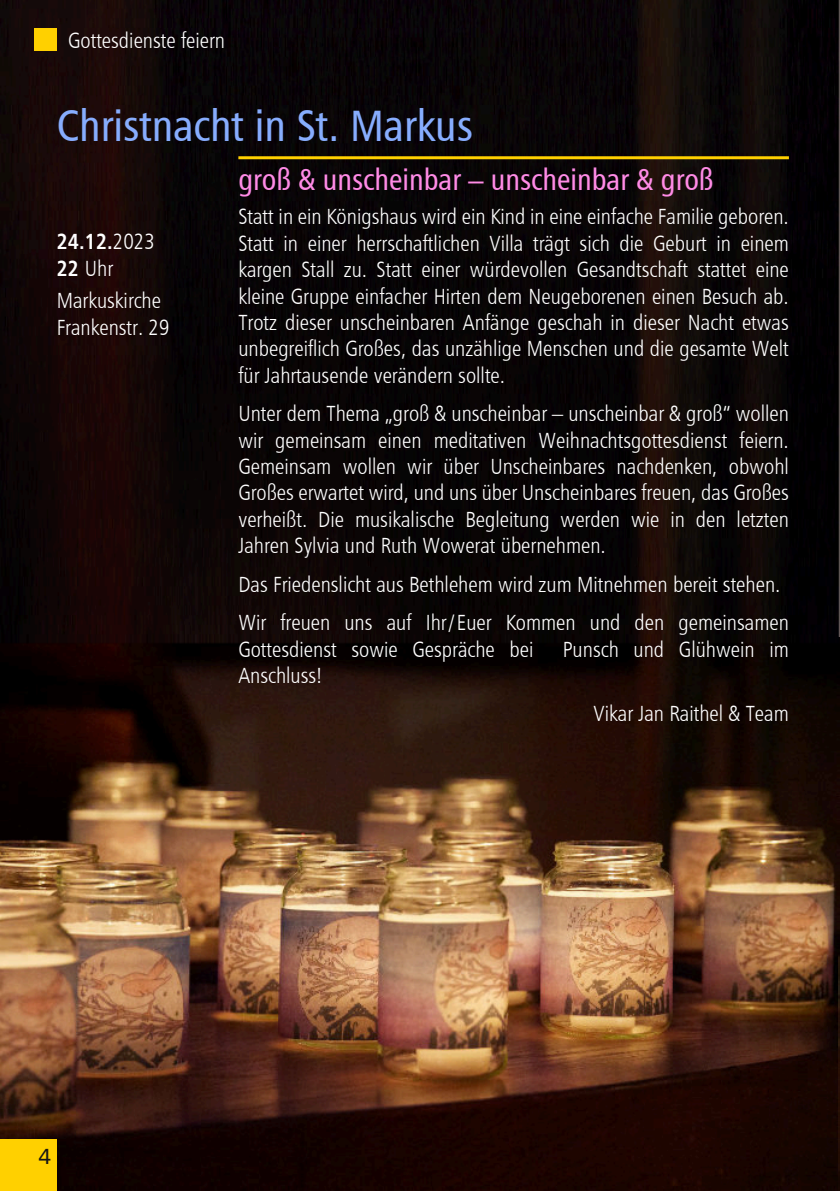
<style>
.page{position:relative;width:840px;height:1191px;background:#fff}
.page>*{position:absolute;margin:0;border:0;box-sizing:border-box;transform-origin:0 0}
.t1{font:44px "Humanist 777 BT Roman Condensed B";color:#87adfe}
.t2{font:30px "Humanist 777 BT Roman Condensed B";color:#ff8be6}
.t3{font:22px/26.4px "Humanist 777 BT Light Condensed B";color:#fff;text-align:justify}
.t4{font:22px "Humanist 777 BT Bold Condensed B";color:#fff}
.t5{font:22px "Humanist 777 BT Roman B";color:#181715}
.s1{font-family:"Humanist 777 BT Light Condensed B"}
.s2{font-family:"Humanist 777 BT Bold Condensed B"}
</style>
<div class="page">
<img style="left:0;top:643px;width:838px;height:548px">
<img style="left:0;top:0;width:839px;height:643px">
<hr style="left:839px;top:0;width:1px;height:1191px;background:#fce0ac">
<img style="left:838px;top:945px;width:1px;height:246px">
<div style="left:34px;top:28px;width:23px;height:23px;background:#ffd000"></div>
<div style="left:0;top:1140px;width:57px;height:51px;background:#ffd000"></div>
<hr style="left:238px;top:156px;width:550px;height:3px;background:#ffd000">
<p class="t3" style="left:68px;top:29px;width:158px">Gottesdienste feiern</p>
<h1 class="t1" style="left:57px;top:108px;width:417px">Christnacht in St. Markus</h1>
<h2 class="t2" style="left:238px;top:167px;width:476px">groß &amp; unscheinbar – unscheinbar &amp; groß</h2>
<p class="t3" style="left:238px;top:205px;width:551px">Statt in ein Königshaus wird ein Kind in eine einfache Familie geboren.<br>Statt in einer herrschaftlichen Villa trägt sich die Geburt in einem kargen Stall zu. Statt einer würdevollen Gesandtschaft stattet eine kleine Gruppe einfacher Hirten dem Neugeborenen einen Besuch ab.<br>Trotz dieser unscheinbaren Anfänge geschah in dieser Nacht etwas unbegreiflich Großes, das unzählige Menschen und die gesamte Welt für Jahrtausende verändern sollte.</p>
<p class="t3" style="left:238px;top:402px;width:551px">Unter dem Thema „groß &amp; unscheinbar – unscheinbar &amp; groß“ wollen wir gemeinsam einen meditativen Weihnachtsgottesdienst feiern.<br>Gemeinsam wollen wir über Unscheinbares nachdenken, obwohl Großes erwartet wird, und uns über Unscheinbares freuen, das Großes verheißt. Die musikalische Begleitung werden wie in den letzten Jahren Sylvia und Ruth Wowerat übernehmen.</p>
<p class="t3" style="left:238px;top:567px;width:551px;line-height:38.4px">Das Friedenslicht aus Bethlehem wird zum Mitnehmen bereit stehen.<br>Wir freuen uns auf Ihr/Euer Kommen und den gemeinsamen</p>
<p class="t3" style="left:238px;top:637px;width:296px">Gottesdienst sowie Gespräche bei</p>
<p class="t3" style="left:562px;top:637px;width:227px">Punsch und Glühwein im</p>
<p class="t3" style="left:238px;top:664px;width:85px">Anschluss!</p>
<p class="t3" style="left:593px;top:702px;width:197px">Vikar Jan Raithel &amp; Team</p>
<p class="t4" style="left:57px;top:232px;width:100px">24.12.<span class="s1">2023</span></p>
<p class="t3" style="left:57px;top:254px;width:106px;line-height:32.4px"><span class="s2">22</span> Uhr<br>Markuskirche</p>
<p class="t3" style="left:57px;top:315px;width:114px">Frankenstr. 29</p>
<p class="t5" style="left:38px;top:1147px;width:14px">4</p>
</div>
